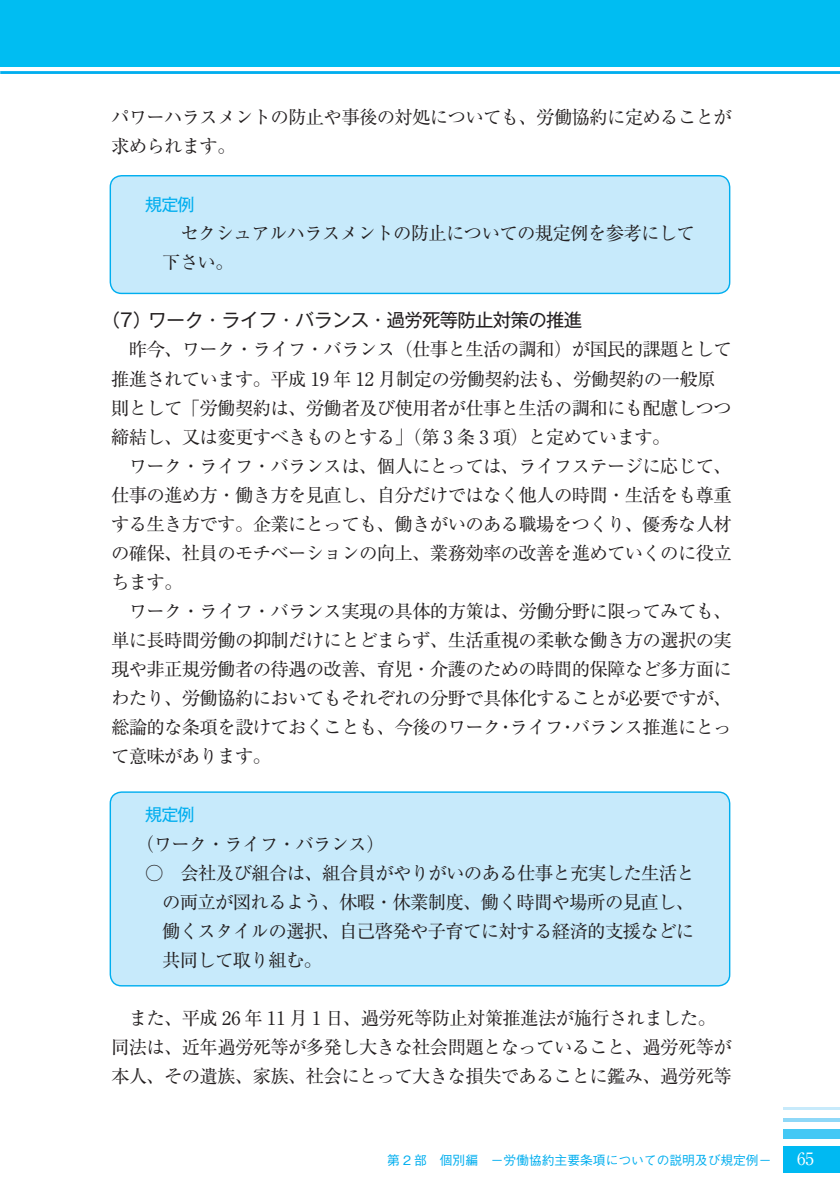
<style>
.page{position:relative;width:840px;height:1191px;background:#fff}
.page>*{position:absolute;margin:0;border:0;box-sizing:border-box;transform-origin:0 0}
.t1{font:18.4px/29px "Ryumin Pro Regular 90 msp RKSJ H";letter-spacing:-.04em;color:#231f20}
.t2{font:18.4px "Gothic MB101 Pro Regular 90 msp RKSJ H";letter-spacing:-.04em;color:#231f20}
.t3{font:17px "Gothic MB101 Pro Regular 90 msp RKSJ H";letter-spacing:-.04em;color:#00aeef}
.t4{font:17px "Ryumin Pro Regular 90 msp RKSJ H";color:#fff}
.t5{font:12.8px "Gothic BBB Pro Medium 90 msp RKSJ H";color:#00aeef}
</style>
<div class="page">
<div style="left:110px;top:176px;width:620px;height:117px;background:#c7eafb;border-radius:11px"></div>
<div style="left:110px;top:175px;width:620px;height:119px;border:1px solid #00aeef;border-radius:11px"></div>
<div style="left:110px;top:792px;width:620px;height:193px;background:#c7eafb;border-radius:11px"></div>
<div style="left:110px;top:791px;width:620px;height:195px;border:1px solid #00aeef;border-radius:11px"></div>
<div style="left:0;top:0;width:840px;height:67px;background:#00bdf2"></div>
<div style="left:783px;top:1146px;width:57px;height:26px;background:#00b9f2"></div>
<div style="left:783px;top:1129px;width:57px;height:9px;background:#44c8f5"></div>
<svg style="left:783px;top:1118px;width:57px;height:3px"></svg>
<hr style="left:783px;top:1107px;width:57px;height:3px;background:#c7eafb">
<hr style="left:0;top:71px;width:840px;height:3px;background:#00aeef">
<p class="t1" style="left:111px;top:105px;width:622px">パワーハラスメントの防止や事後の対処についても、労働協約に定めることが求められます。</p>
<p class="t3" style="left:145px;top:198px;width:51px">規定例</p>
<p class="t1" style="left:162px;top:221px;width:535px;text-indent:-17px">　　セクシュアルハラスメントの防止についての規定例を参考にして下さい。</p>
<p class="t2" style="left:102px;top:313px;width:482px">（7）ワーク・ライフ・バランス・過労死等防止対策の推進</p>
<p class="t1" style="left:111px;top:337px;width:623px">　昨今、ワーク・ライフ・バランス（仕事と生活の調和）が国民的課題として推進されています。平成 19 年 12 月制定の労働契約法も、労働契約の一般原則として「労働契約は、労働者及び使用者が仕事と生活の調和にも配慮しつつ締結し、又は変更すべきものとする」（第 3 条 3 項）と定めています。<br>　ワーク・ライフ・バランスは、個人にとっては、ライフステージに応じて、仕事の進め方・働き方を見直し、自分だけではなく他人の時間・生活をも尊重する生き方です。企業にとっても、働きがいのある職場をつくり、優秀な人材の確保、社員のモチベーションの向上、業務効率の改善を進めていくのに役立ちます。<br>　ワーク・ライフ・バランス実現の具体的方策は、労働分野に限ってみても、単に長時間労働の抑制だけにとどまらず、生活重視の柔軟な働き方の選択の実現や非正規労働者の待遇の改善、育児・介護のための時間的保障など多方面にわたり、労働協約においてもそれぞれの分野で具体化することが必要ですが、総論的な条項を設けておくことも、今後のワーク・ライフ・バランス推進にとって意味があります。</p>
<p class="t3" style="left:145px;top:808px;width:51px">規定例</p>
<p class="t1" style="left:136px;top:831px;width:251px">（ワーク・ライフ・バランス）</p>
<p class="t1" style="left:145px;top:860px;width:552px">○　会社及び組合は、組合員がやりがいのある仕事と充実した生活と</p>
<p class="t1" style="left:162px;top:889px;width:534px">の両立が図れるよう、休暇・休業制度、働く時間や場所の見直し、</p>
<p class="t1" style="left:162px;top:918px;width:534px">働くスタイルの選択、自己啓発や子育てに対する経済的支援などに</p>
<p class="t1" style="left:162px;top:947px;width:162px">共同して取り組む。</p>
<p class="t1" style="left:111px;top:1006px;width:622px;text-align:center">また、平成 26 年 11 月 1 日、過労死等防止対策推進法が施行されました。<br>同法は、近年過労死等が多発し大きな社会問題となっていること、過労死等が本人、その遺族、家族、社会にとって大きな損失であることに鑑み、過労死等</p>
<p class="t5" style="left:387px;top:1154px;width:386px">第 2 部　個別編　－労働協約主要条項についての説明及び規定例－</p>
<p class="t4" style="left:797px;top:1152px;width:19px">65</p>
</div>
